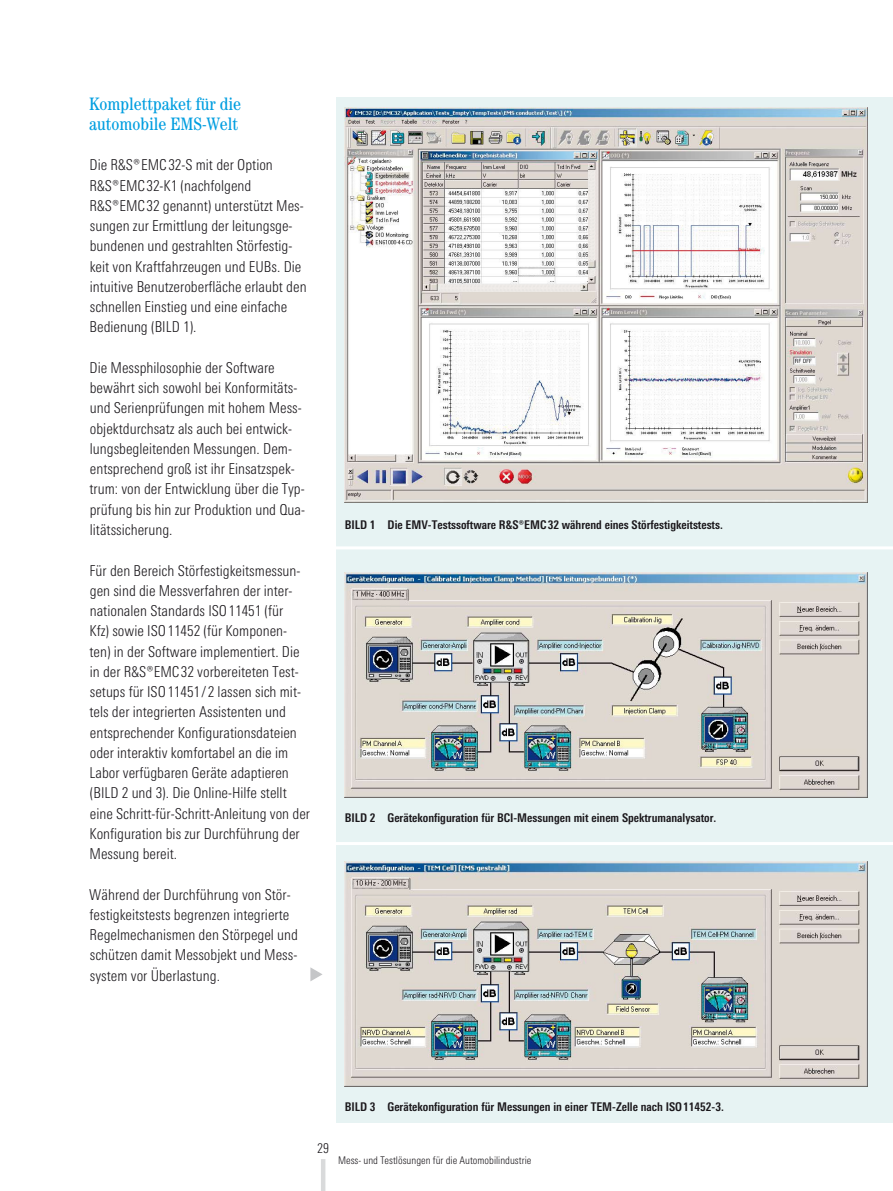
<style>
.page{position:relative;width:893px;height:1191px;background:#fff}
.page>*{position:absolute;margin:0;border:0;box-sizing:border-box;transform-origin:0 0}
.t1{font:condensed 18px/20.2px "Century";color:#009ee0}
.t2{font:300 15px/20.2px "RS Univers Cond";color:#1a171b}
.t3{font:300 13.5px "RS Univers Cond";color:#1a171b}
.t4{font:700 12px "RS Univers Cond";color:#1a171b}
.t5{font:300 10.5px "RS Univers Cond";color:#1a171b}
</style>
<div class="page">
<div style="left:336px;top:98px;width:557px;height:1025px;background:#e7f3f3"></div>
<hr style="left:336px;top:546px;width:557px;height:3px;background:#fff">
<hr style="left:336px;top:842px;width:557px;height:3px;background:#fff">
<hr style="left:321px;top:1161px;width:4px;height:30px;background:#d9dadb">
<img style="left:344px;top:108px;width:523px;height:394px">
<img style="left:344px;top:572px;width:523px;height:225px">
<img style="left:344px;top:861px;width:523px;height:225px">
<svg style="left:310px;top:967px;width:13px;height:14px"></svg>
<p class="t1" style="left:89px;top:93px;width:153px">Komplettpaket für die automobile EMS-Welt</p>
<p class="t2" style="left:90px;top:155px;width:219px">Die R&amp;S®EMC32-S mit der Option R&amp;S®EMC32-K1 (nachfolgend R&amp;S®EMC32 genannt) unterstützt Mes&shy;sungen zur Ermittlung der leitungsge&shy;bundenen und gestrahlten Störfestig&shy;keit von Kraftfahrzeugen und EUBs. Die intuitive Benutzeroberfläche erlaubt den schnellen Einstieg und eine einfache Bedienung (BILD 1).</p>
<p class="t2" style="left:89px;top:357px;width:217px">Die Messphilosophie der Software bewährt sich sowohl bei Konformitäts&shy;und Serienprüfungen mit hohem Mess&shy;objektdurchsatz als auch bei entwick&shy;lungsbegleitenden Messungen. Dem&shy;entsprechend groß ist ihr Einsatzspek&shy;trum: von der Entwicklung über die Typ&shy;prüfung bis hin zur Produktion und Qua&shy;litätssicherung.</p>
<p class="t2" style="left:89px;top:560px;width:222px">Für den Bereich Störfestigkeitsmessun&shy;gen sind die Messverfahren der inter&shy;nationalen Standards ISO11451 (für<br>Kfz) sowie ISO11452 (für Komponen&shy;ten) in der Software implementiert. Die in der R&amp;S®EMC32 vorbereiteten Test&shy;setups für ISO11451/2 lassen sich mit&shy;tels der integrierten Assistenten und entsprechender Konfigurationsdateien oder interaktiv komfortabel an die im Labor verfügbaren Geräte adaptieren (BILD 2 und 3). Die Online-Hilfe stellt eine Schritt-für-Schritt-Anleitung von der Konfiguration bis zur Durchführung der Messung bereit.</p>
<p class="t2" style="left:89px;top:884px;width:210px">Während der Durchführung von Stör&shy;festigkeitstests begrenzen integrierte Regelmechanismen den Störpegel und schützen damit Messobjekt und Mess&shy;system vor Überlastung.</p>
<p class="t4" style="left:345px;top:517px;width:380px">BILD 1 Die EMV-Testssoftware R&amp;S®EMC32 während eines Störfestigkeitstests.</p>
<p class="t4" style="left:345px;top:810px;width:373px">BILD 2 Gerätekonfiguration für BCI-Messungen mit einem Spektrumanalysator.</p>
<p class="t4" style="left:345px;top:1099px;width:381px">BILD 3 Gerätekonfiguration für Messungen in einer TEM-Zelle nach ISO11452-3.</p>
<p class="t3" style="left:317px;top:1140px;width:13px">29</p>
<p class="t5" style="left:338px;top:1153px;width:195px">Mess- und Testlösungen für die Automobilindustrie</p>
</div>
